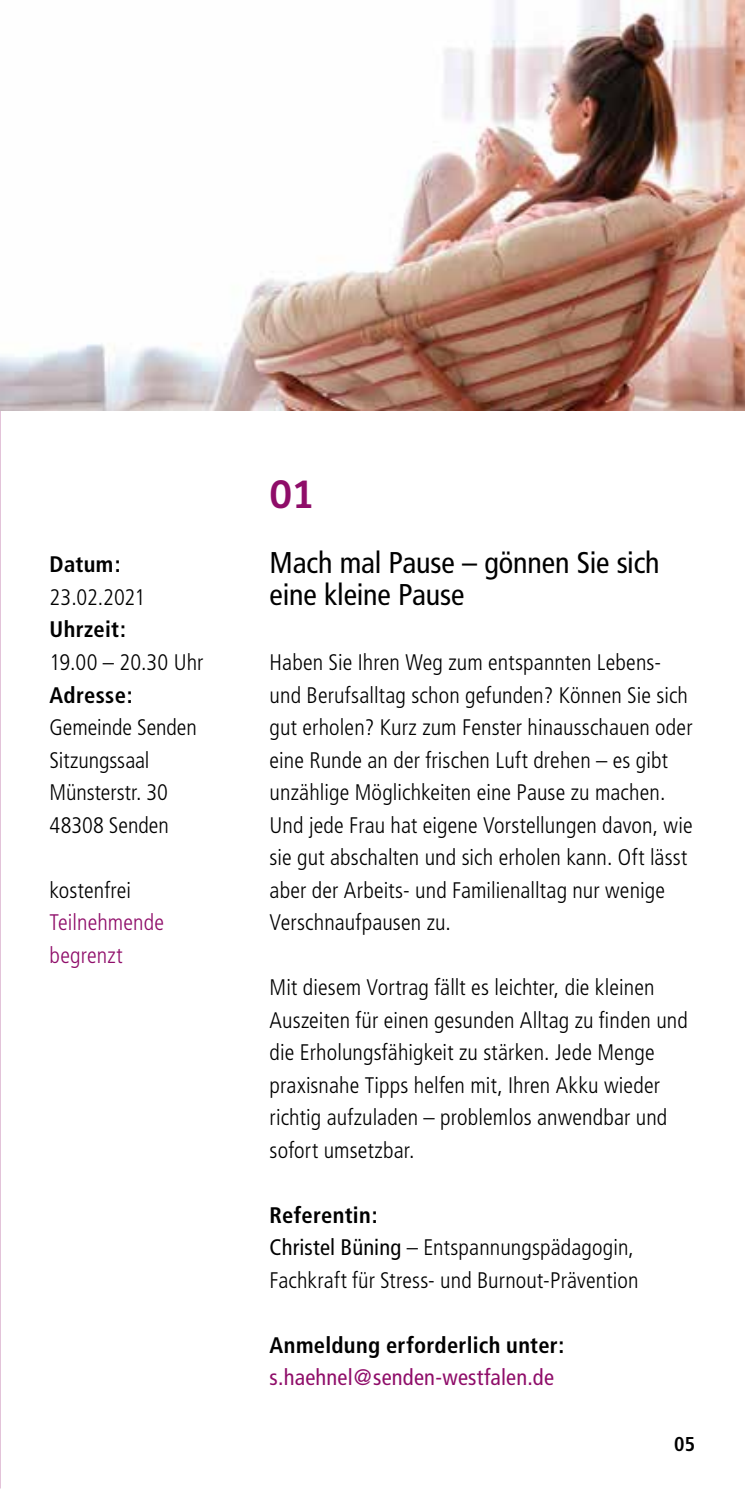
<style>
.page{position:relative;width:745px;height:1489px;background:#fff}
.page>*{position:absolute;margin:0;border:0;box-sizing:border-box;transform-origin:0 0}
.t1{font:42.5px "Bree Serif";color:#8f0d69}
.t2{font:condensed 30px/32.5px "Frutiger";letter-spacing:-.005em;color:#000}
.t3{font:300 condensed 22.5px/32.5px "Frutiger";letter-spacing:.005em;color:#000}
.t4{font:700 condensed 22.5px "Frutiger";letter-spacing:.015em;color:#000}
.t5{font:condensed 22.5px "Frutiger";letter-spacing:.01em;color:#8f0d69}
.t6{font:300 condensed 22.5px/32.5px "Frutiger";letter-spacing:.005em;color:#8f0d69}
.t7{font:700 condensed 20px "Frutiger";color:#000}
.s1{font-weight:700}
.s2{font-weight:400}
</style>
<div class="page">
<img style="left:0;top:0;width:744px;height:410px">
<p class="t4" style="left:50px;top:551px;width:72px">Datum:</p>
<p class="t3" style="left:50px;top:581px;width:97px">23.02.2021</p>
<p class="t4" style="left:50px;top:616px;width:78px">Uhrzeit:</p>
<p class="t3" style="left:50px;top:646px;width:155px">19.00 – 20.30 Uhr</p>
<p class="t4" style="left:50px;top:681px;width:85px">Adresse:</p>
<p class="t3" style="left:50px;top:711px;width:149px">Gemeinde Senden<br>Sitzungssaal<br>Münsterstr. 30<br>48308 Senden</p>
<p class="t3" style="left:50px;top:873px;width:83px">kostenfrei</p>
<p class="t6" style="left:50px;top:906px;width:116px">Teilnehmende begrenzt</p>
<h1 class="t1" style="left:269px;top:462px;width:44px">01</h1>
<h2 class="t2" style="left:269px;top:546px;width:391px">Mach mal Pause – gönnen Sie sich eine kleine Pause</h2>
<p class="t3" style="left:269px;top:646px;width:424px">Haben Sie Ihren Weg zum entspannten Lebens&shy;und Berufsalltag schon gefunden? Können Sie sich gut erholen? Kurz zum Fenster hinausschauen oder eine Runde an der frischen Luft drehen – es gibt unzählige Möglichkeiten eine Pause zu machen.<br>Und jede Frau hat eigene Vorstellungen davon, wie sie gut abschalten und sich erholen kann. Oft lässt aber der Arbeits- und Familienalltag nur wenige Verschnaufpausen zu.</p>
<p class="t3" style="left:269px;top:971px;width:419px">Mit diesem Vortrag fällt es leichter, die kleinen Auszeiten für einen gesunden Alltag zu finden und die Erholungsfähigkeit zu stärken. Jede Menge praxisnahe Tipps helfen mit, Ihren Akku wieder richtig aufzuladen – problemlos anwendbar und sofort umsetzbar.</p>
<p class="t3" style="left:269px;top:1198px;width:370px"><span class="s1">Referentin:<br></span><span class="s2">Christel Büning</span> – Entspannungspädagogin,<br>Fachkraft für Stress- und Burnout-Prävention</p>
<p class="t4" style="left:269px;top:1331px;width:296px">Anmeldung erforderlich unter:</p>
<p class="t5" style="left:269px;top:1364px;width:286px">s.haehnel@senden-westfalen.de</p>
<p class="t7" style="left:673px;top:1431px;width:23px">05</p>
</div>
